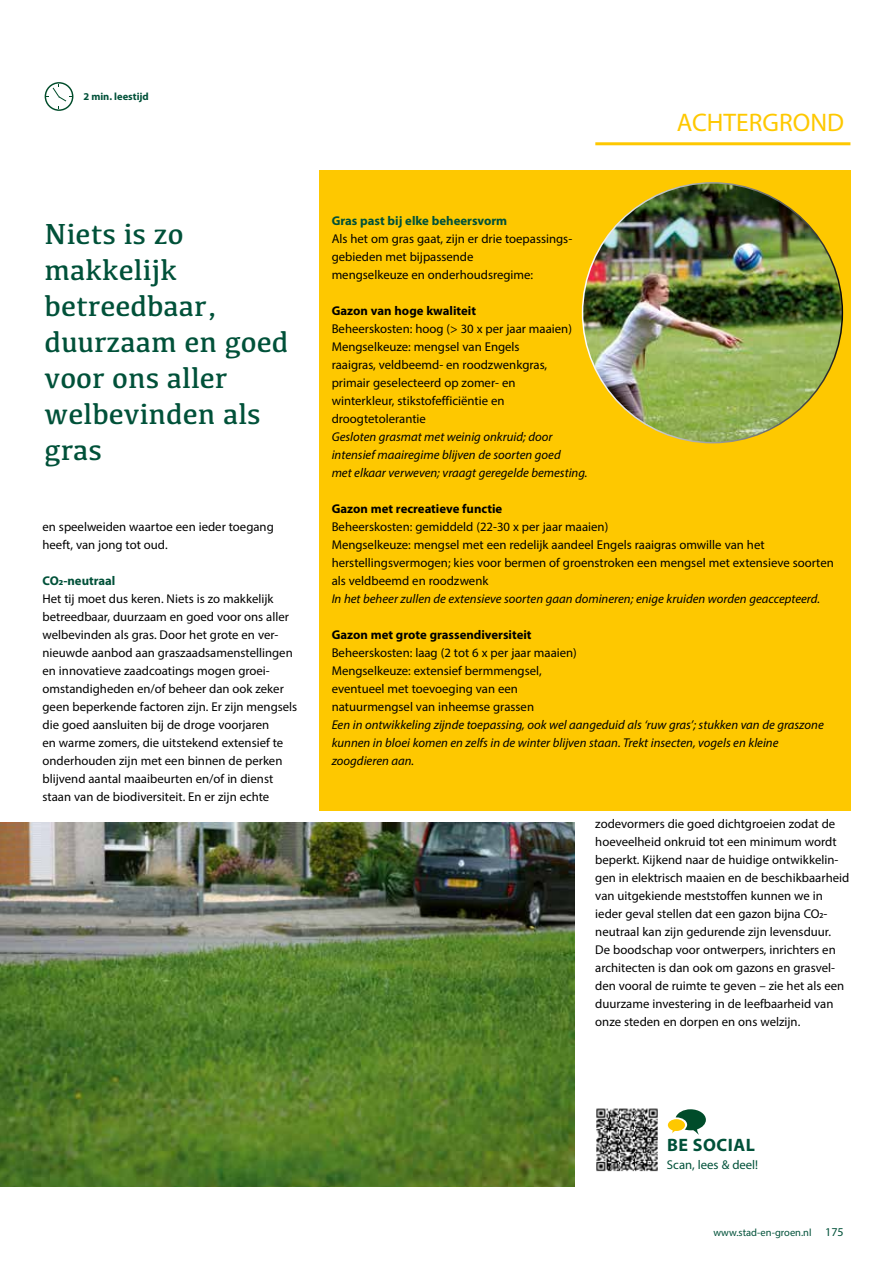
<style>
.page{position:relative;width:893px;height:1263px;background:#fff}
.page>*{position:absolute;margin:0;border:0;box-sizing:border-box;transform-origin:0 0}
.t1{font:30px/36px "Kefa";color:#005139}
.t2{font:25.5px "Myriad Pro";color:#fec800}
.t3{font:700 18px "Myriad Pro";letter-spacing:.03em;color:#005139}
.t4{font:12.75px/18px "Myriad Pro";color:#000}
.t5{font:italic 12.75px/18px "Myriad Pro";color:#000}
.t6{font:700 12.75px "Myriad Pro";color:#000}
.t7{font:700 12.75px "Myriad Pro";color:#005139}
.t8{font:12.75px "Myriad Pro";color:#005139}
.t9{font:10.5px "Myriad Pro";color:#005139}
.t10{font:700 10.5px "Myriad Pro";color:#005139}
.s1{font-size:12px}
</style>
<div class="page">
<hr style="left:595px;top:142px;width:255px;height:3px;background:#fec800">
<svg style="left:45px;top:82px;width:28px;height:29px"></svg>
<div style="left:319px;top:170px;width:531px;height:640px;background:#fec800"></div>
<img style="left:583px;top:183px;width:259px;height:260px;border-radius:130px">
<img style="left:0;top:823px;width:574px;height:363px">
<img style="left:596px;top:1108px;width:62px;height:64px">
<svg style="left:668px;top:1109px;width:38px;height:26px"></svg>
<p class="t10" style="left:83px;top:90px;width:67px">2 min. leestijd</p>
<h1 class="t1" style="left:45px;top:215px;width:245px">Niets is zo makkelijk betreedbaar, duurzaam en goed voor ons aller welbevinden als gras</h1>
<p class="t4" style="left:43px;top:518px;width:233px">en speelweiden waartoe een ieder toegang heeft, van jong tot oud.</p>
<p class="t7" style="left:43px;top:572px;width:74px">CO2-neutraal</p>
<p class="t4" style="left:43px;top:590px;width:256px">Het tij moet dus keren. Niets is zo makkelijk betreedbaar, duurzaam en goed voor ons aller welbevinden als gras. Door het grote en ver&shy;nieuwde aanbod aan graszaadsamenstellingen en innovatieve zaadcoatings mogen groei&shy;omstandigheden en/of beheer dan ook zeker geen beperkende factoren zijn. Er zijn mengsels die goed aansluiten bij de droge voorjaren<br>en warme zomers, die uitstekend extensief te onderhouden zijn met een binnen de perken blijvend aantal maaibeurten en/of in dienst staan van de biodiversiteit. En er zijn echte</p>
<h2 class="t2" style="left:677px;top:107px;width:169px">ACHTERGROND</h2>
<p class="t7" style="left:332px;top:212px;width:177px">Gras past bij elke beheersvorm</p>
<p class="t4" style="left:332px;top:230px;width:242px">Als het om gras gaat, zijn er drie toepassings&shy;gebieden met bijpassende<br>mengselkeuze en onderhoudsregime:</p>
<p class="t6" style="left:332px;top:302px;width:146px">Gazon van hoge kwaliteit</p>
<p class="t4" style="left:332px;top:320px;width:242px">Beheerskosten: hoog (&gt; 30 x per jaar maaien)<br>Mengselkeuze: mengsel van Engels<br>raaigras, veldbeemd- en roodzwenkgras, primair geselecteerd op zomer- en winterkleur, stikstofefficiëntie en droogtetolerantie</p>
<p class="t5" style="left:332px;top:428px;width:257px">Gesloten grasmat met weinig onkruid; door intensief maairegime blijven de soorten goed<br>met elkaar verweven; vraagt geregelde bemesting.</p>
<p class="t6" style="left:332px;top:500px;width:172px">Gazon met recreatieve functie</p>
<p class="t4" style="left:332px;top:518px;width:504px">Beheerskosten: gemiddeld (22-30 x per jaar maaien)<br>Mengselkeuze: mengsel met een redelijk aandeel Engels raaigras omwille van het herstellingsvermogen; kies voor bermen of groenstroken een mengsel met extensieve soorten als veldbeemd en roodzwenk</p>
<p class="t5" style="left:332px;top:590px;width:490px">In het beheer zullen de extensieve soorten gaan domineren; enige kruiden worden geaccepteerd.</p>
<p class="t6" style="left:332px;top:626px;width:201px">Gazon met grote grassendiversiteit</p>
<p class="t4" style="left:332px;top:644px;width:247px">Beheerskosten: laag (2 tot 6 x per jaar maaien)<br>Mengselkeuze: extensief bermmengsel, eventueel met toevoeging van een natuurmengsel van inheemse grassen</p>
<p class="t5" style="left:332px;top:716px;width:494px">Een in ontwikkeling zijnde toepassing, ook wel aangeduid als ‘ruw gras’; stukken van de graszone kunnen in bloei komen en zelfs in de winter blijven staan. Trekt insecten, vogels en kleine zoogdieren aan.</p>
<p class="t4" style="left:595px;top:815px;width:255px">zodevormers die goed dichtgroeien zodat de hoeveelheid onkruid tot een minimum wordt beperkt. Kijkend naar de huidige ontwikkelin&shy;gen in elektrisch maaien en de beschikbaarheid van uitgekiende meststoffen kunnen we in ieder geval stellen dat een gazon bijna CO2- neutraal kan zijn gedurende zijn levensduur.<br>De boodschap voor ontwerpers, inrichters en architecten is dan ook om gazons en grasvel&shy;den vooral de ruimte te geven – zie het als een duurzame investering in de leefbaarheid van onze steden en dorpen en ons welzijn.</p>
<h3 class="t3" style="left:667px;top:1133px;width:89px">BE SOCIAL</h3>
<p class="t8" style="left:667px;top:1157px;width:93px">Scan, lees &amp; deel!</p>
<p class="t9" style="left:713px;top:1226px;width:132px">www.stad-en-groen.nl <span class="s1">175</span></p>
</div>
